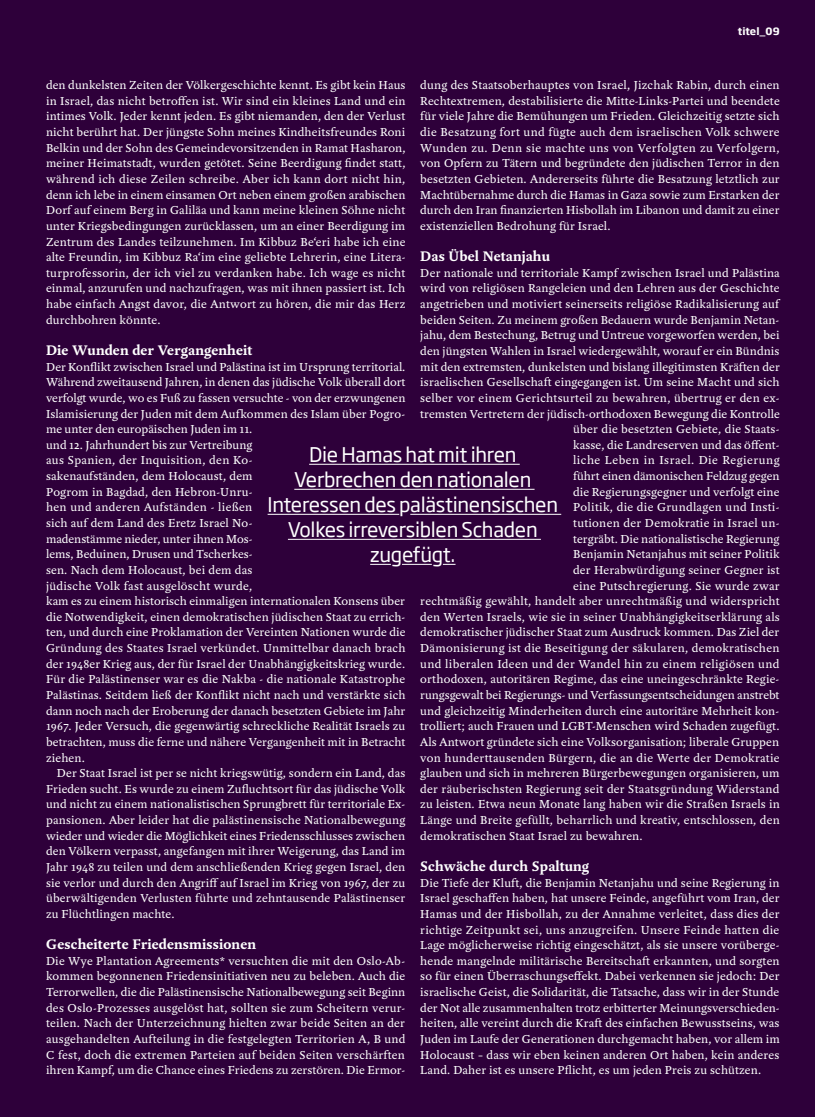
<style>
.page{position:relative;width:815px;height:1117px;background:#fff}
.page>*{position:absolute;margin:0;border:0;box-sizing:border-box;transform-origin:0 0}
.t1{font:20px/25px "Soho Gothic Std";letter-spacing:-.015em;color:#fff;text-align:center}
.t2{font:700 15px "Yoga OT";letter-spacing:.01em;color:#fff}
.t3{font:12.5px/15.6px "Yoga OT";letter-spacing:.01em;color:#fff;text-align:justify}
.t4{font:12.5px "Yoga OT";letter-spacing:.04em;color:#fff}
.t5{font:700 10px "Soho Gothic Std";color:#fff}
</style>
<div class="page">
<div style="left:0;top:0;width:815px;height:1116px;background:#2e003a"></div>
<hr style="left:309px;top:463px;width:211px;height:1px;background:#fff">
<hr style="left:294px;top:488px;width:241px;height:1px;background:#fff">
<hr style="left:268px;top:513px;width:131px;height:1px;background:#fff">
<hr style="left:410px;top:513px;width:151px;height:1px;background:#fff">
<hr style="left:288px;top:538px;width:253px;height:1px;background:#fff">
<svg style="left:370px;top:563px;width:21px;height:1px"></svg>
<hr style="left:402px;top:563px;width:30px;height:1px;background:#fff">
<svg style="left:443px;top:563px;width:13px;height:1px"></svg>
<p class="t5" style="left:738px;top:24px;width:43px">titel_09</p>
<p class="t3" style="left:46px;top:78px;width:361px">den dunkelsten Zeiten der Völkergeschichte kennt. Es gibt kein Haus in Israel, das nicht betroffen ist. Wir sind ein kleines Land und ein intimes Volk. Jeder kennt jeden. Es gibt niemanden, den der Verlust nicht berührt hat. Der jüngste Sohn meines Kindheitsfreundes Roni Belkin und der Sohn des Gemeindevorsitzenden in Ramat Hasharon, meiner Heimatstadt, wurden getötet. Seine Beerdigung findet statt, während ich diese Zeilen schreibe. Aber ich kann dort nicht hin, denn ich lebe in einem einsamen Ort neben einem großen arabischen Dorf auf einem Berg in Galiläa und kann meine kleinen Söhne nicht unter Kriegsbedingungen zurücklassen, um an einer Beerdigung im Zentrum des Landes teilzunehmen. Im Kibbuz Be‘eri habe ich eine alte Freundin, im Kibbuz Ra‘im eine geliebte Lehrerin, eine Litera&shy;turprofessorin, der ich viel zu verdanken habe. Ich wage es nicht einmal, anzurufen und nachzufragen, was mit ihnen passiert ist. Ich habe einfach Angst davor, die Antwort zu hören, die mir das Herz durchbohren könnte.</p>
<p class="t2" style="left:46px;top:342px;width:208px">Die Wunden der Vergangenheit</p>
<p class="t3" style="left:46px;top:359px;width:361px;text-align:left">Der Konflikt zwischen Israel und Palästina ist im Ursprung territorial.<br>Während zweitausend Jahren, in denen das jüdische Volk überall dort verfolgt wurde, wo es Fuß zu fassen versuchte - von der erzwungenen Islamisierung der Juden mit dem Aufkommen des Islam über Pogro&shy;me unter den europäischen Juden im 11.<br>und 12. Jahrhundert bis zur Vertreibung<br>aus Spanien, der Inquisition, den Ko-<br>sakenaufständen, dem Holocaust, dem<br>Pogrom in Bagdad, den Hebron-Unru-<br>hen und anderen Aufständen - ließen<br>sich auf dem Land des Eretz Israel No-<br>madenstämme nieder, unter ihnen Mos-<br>lems, Beduinen, Drusen und Tscherkes-<br>sen. Nach dem Holocaust, bei dem das<br>jüdische Volk fast ausgelöscht wurde,<br>kam es zu einem historisch einmaligen internationalen Konsens über die Notwendigkeit, einen demokratischen jüdischen Staat zu errich&shy;ten, und durch eine Proklamation der Vereinten Nationen wurde die Gründung des Staates Israel verkündet. Unmittelbar danach brach der 1948er Krieg aus, der für Israel der Unabhängigkeitskrieg wurde.<br>Für die Palästinenser war es die Nakba - die nationale Katastrophe Palästinas. Seitdem ließ der Konflikt nicht nach und verstärkte sich dann noch nach der Eroberung der danach besetzten Gebiete im Jahr 1967. Jeder Versuch, die gegenwärtig schreckliche Realität Israels zu betrachten, muss die ferne und nähere Vergangenheit mit in Betracht ziehen.</p>
<p class="t3" style="left:46px;top:765px;width:361px;text-indent:11px">Der Staat Israel ist per se nicht kriegswütig, sondern ein Land, das Frieden sucht. Es wurde zu einem Zufluchtsort für das jüdische Volk und nicht zu einem nationalistischen Sprungbrett für territoriale Ex&shy;pansionen. Aber leider hat die palästinensische Nationalbewegung wieder und wieder die Möglichkeit eines Friedensschlusses zwischen den Völkern verpasst, angefangen mit ihrer Weigerung, das Land im Jahr 1948 zu teilen und dem anschließenden Krieg gegen Israel, den sie verlor und durch den Angriff auf Israel im Krieg von 1967, der zu überwältigenden Verlusten führte und zehntausende Palästinenser zu Flüchtlingen machte.</p>
<p class="t2" style="left:46px;top:936px;width:211px">Gescheiterte Friedensmissionen</p>
<p class="t3" style="left:46px;top:953px;width:361px">Die Wye Plantation Agreements* versuchten die mit den Oslo-Ab&shy;kommen begonnenen Friedensinitiativen neu zu beleben. Auch die Terrorwellen, die die Palästinensische Nationalbewegung seit Beginn des Oslo-Prozesses ausgelöst hat, sollten sie zum Scheitern verur&shy;teilen. Nach der Unterzeichnung hielten zwar beide Seiten an der ausgehandelten Aufteilung in die festgelegten Territorien A, B und C fest, doch die extremen Parteien auf beiden Seiten verschärften ihren Kampf, um die Chance eines Friedens zu zerstören. Die Ermor-</p>
<p class="t3" style="left:420px;top:78px;width:361px">dung des Staatsoberhauptes von Israel, Jizchak Rabin, durch einen Rechtextremen, destabilisierte die Mitte-Links-Partei und beendete für viele Jahre die Bemühungen um Frieden. Gleichzeitig setzte sich die Besatzung fort und fügte auch dem israelischen Volk schwere Wunden zu. Denn sie machte uns von Verfolgten zu Verfolgern, von Opfern zu Tätern und begründete den jüdischen Terror in den besetzten Gebieten. Andererseits führte die Besatzung letztlich zur Machtübernahme durch die Hamas in Gaza sowie zum Erstarken der durch den Iran finanzierten Hisbollah im Libanon und damit zu einer existenziellen Bedrohung für Israel.</p>
<p class="t2" style="left:420px;top:248px;width:131px">Das Übel Netanjahu</p>
<p class="t3" style="left:420px;top:265px;width:361px">Der nationale und territoriale Kampf zwischen Israel und Palästina</p>
<p class="t3" style="left:420px;top:281px;width:361px">wird von religiösen Rangeleien und den Lehren aus der Geschichte</p>
<p class="t3" style="left:420px;top:296px;width:360px">angetrieben und motiviert seinerseits religiöse Radikalisierung auf</p>
<p class="t3" style="left:420px;top:312px;width:361px">beiden Seiten. Zu meinem großen Bedauern wurde Benjamin Netan-</p>
<p class="t3" style="left:420px;top:328px;width:361px">jahu, dem Bestechung, Betrug und Untreue vorgeworfen werden, bei</p>
<p class="t3" style="left:420px;top:343px;width:361px">den jüngsten Wahlen in Israel wiedergewählt, worauf er ein Bündnis</p>
<p class="t3" style="left:420px;top:359px;width:361px">mit den extremsten, dunkelsten und bislang illegitimsten Kräften der</p>
<p class="t3" style="left:420px;top:374px;width:361px">israelischen Gesellschaft eingegangen ist. Um seine Macht und sich</p>
<p class="t3" style="left:420px;top:390px;width:359px">selber vor einem Gerichtsurteil zu bewahren, übertrug er den ex-</p>
<p class="t3" style="left:420px;top:406px;width:361px">tremsten Vertretern der jüdisch-orthodoxen Bewegung die Kontrolle</p>
<p class="t3" style="left:573px;top:421px;width:208px">über die besetzten Gebiete, die Staats-</p>
<p class="t3" style="left:573px;top:437px;width:208px">kasse, die Landreserven und das öffent-</p>
<p class="t4" style="left:573px;top:453px;width:208px">liche Leben in Israel. Die Regierung</p>
<p class="t3" style="left:573px;top:468px;width:208px">führt einen dämonischen Feldzug gegen</p>
<p class="t3" style="left:573px;top:484px;width:208px">die Regierungsgegner und verfolgt eine</p>
<p class="t3" style="left:573px;top:499px;width:208px">Politik, die die Grundlagen und Insti-</p>
<p class="t3" style="left:573px;top:515px;width:208px">tutionen der Demokratie in Israel un-</p>
<p class="t3" style="left:573px;top:531px;width:208px">tergräbt. Die nationalistische Regierung</p>
<p class="t3" style="left:573px;top:546px;width:208px">Benjamin Netanjahus mit seiner Politik</p>
<p class="t3" style="left:573px;top:562px;width:208px">der Herabwürdigung seiner Gegner ist</p>
<p class="t3" style="left:573px;top:578px;width:208px">eine Putschregierung. Sie wurde zwar</p>
<p class="t3" style="left:420px;top:593px;width:361px">rechtmäßig gewählt, handelt aber unrechtmäßig und widerspricht</p>
<p class="t3" style="left:420px;top:609px;width:361px">den Werten Israels, wie sie in seiner Unabhängigkeitserklärung als</p>
<p class="t3" style="left:420px;top:624px;width:360px">demokratischer jüdischer Staat zum Ausdruck kommen. Das Ziel der</p>
<p class="t3" style="left:420px;top:640px;width:361px">Dämonisierung ist die Beseitigung der säkularen, demokratischen</p>
<p class="t3" style="left:420px;top:656px;width:361px">und liberalen Ideen und der Wandel hin zu einem religiösen und</p>
<p class="t3" style="left:420px;top:671px;width:361px">orthodoxen, autoritären Regime, das eine uneingeschränkte Regie-</p>
<p class="t3" style="left:420px;top:687px;width:361px">rungsgewalt bei Regierungs- und Verfassungsentscheidungen anstrebt</p>
<p class="t3" style="left:420px;top:703px;width:360px">und gleichzeitig Minderheiten durch eine autoritäre Mehrheit kon-</p>
<p class="t3" style="left:420px;top:718px;width:361px">trolliert; auch Frauen und LGBT-Menschen wird Schaden zugefügt.</p>
<p class="t3" style="left:420px;top:734px;width:360px">Als Antwort gründete sich eine Volksorganisation; liberale Gruppen</p>
<p class="t3" style="left:420px;top:749px;width:361px">von hunderttausenden Bürgern, die an die Werte der Demokratie</p>
<p class="t3" style="left:420px;top:765px;width:361px">glauben und sich in mehreren Bürgerbewegungen organisieren, um</p>
<p class="t3" style="left:420px;top:781px;width:361px">der räuberischsten Regierung seit der Staatsgründung Widerstand</p>
<p class="t3" style="left:420px;top:796px;width:361px">zu leisten. Etwa neun Monate lang haben wir die Straßen Israels in</p>
<p class="t3" style="left:420px;top:812px;width:361px">Länge und Breite gefüllt, beharrlich und kreativ, entschlossen, den</p>
<p class="t3" style="left:420px;top:828px;width:224px">demokratischen Staat Israel zu bewahren.</p>
<p class="t2" style="left:420px;top:858px;width:170px">Schwäche durch Spaltung</p>
<p class="t3" style="left:420px;top:874px;width:361px">Die Tiefe der Kluft, die Benjamin Netanjahu und seine Regierung in Israel geschaffen haben, hat unsere Feinde, angeführt vom Iran, der Hamas und der Hisbollah, zu der Annahme verleitet, dass dies der richtige Zeitpunkt sei, uns anzugreifen. Unsere Feinde hatten die Lage möglicherweise richtig eingeschätzt, als sie unsere vorüberge&shy;hende mangelnde militärische Bereitschaft erkannten, und sorgten so für einen Überraschungseffekt. Dabei verkennen sie jedoch: Der israelische Geist, die Solidarität, die Tatsache, dass wir in der Stunde der Not alle zusammenhalten trotz erbitterter Meinungsverschieden&shy;heiten, alle vereint durch die Kraft des einfachen Bewusstseins, was Juden im Laufe der Generationen durchgemacht haben, vor allem im Holocaust – dass wir eben keinen anderen Ort haben, kein anderes Land. Daher ist es unsere Pflicht, es um jeden Preis zu schützen.</p>
<h1 class="t1" style="left:268px;top:442px;width:292px">Die Hamas hat mit ihren<br>Verbrechen den nationalen<br>Interessen des palästinensischen<br>Volkes irreversiblen Schaden zugefügt.</h1>
</div>
